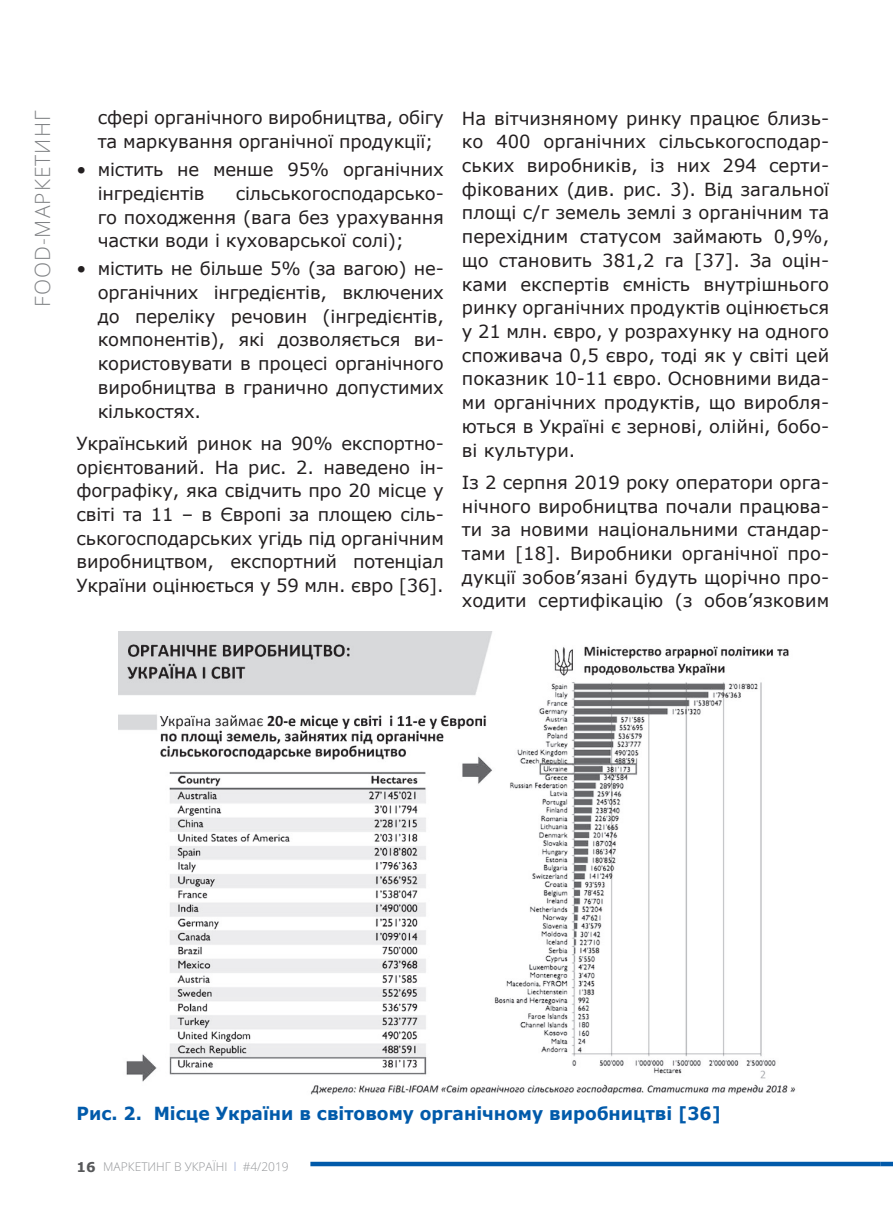
<style>
.page{position:relative;width:893px;height:1217px;background:#fff}
.page>*{position:absolute;margin:0;border:0;box-sizing:border-box;transform-origin:0 0}
.t1{font:300 21px "Open Sans";letter-spacing:.05em;color:#808285}
.t2{font:18px/23.7px "Verdana";letter-spacing:-.01em;color:#231f20;text-align:justify}
.t3{font:700 18px "Verdana";color:#015aaa;scale:.95 1}
.t4{font:300 12px "Open Sans";color:#939598}
.s1{font-family:"Verdana";font-weight:700;font-size:13.5px;color:#57585a}
.s2{color:#8197cd}
</style>
<div class="page">
<svg style="left:310px;top:1161px;width:570px;height:4px;background:#3179ba"></svg>
<svg style="left:880px;top:1161px;width:13px;height:4px"></svg>
<img style="left:118px;top:631px;width:678px;height:464px">
<p class="t1" style="left:28px;top:307px;width:198px;rotate:-90deg">FOOD-МАРКЕТИНГ</p>
<p class="t2" style="left:98px;top:105px;width:347px">сфері органічного виробництва, обігу та маркування органічної продукції;</p>
<p class="t2" style="left:98px;top:157px;width:348px;text-indent:-21px">• містить не менше 95% органічних інгредієнтів</p>
<p class="t2" style="left:98px;top:181px;width:348px;text-indent:138px">сільськогосподарсько&shy;го походження (вага без урахування частки води і куховарської солі);</p>
<p class="t2" style="left:98px;top:256px;width:348px;text-indent:-21px">• містить не більше 5% (за вагою) не&shy;органічних інгредієнтів, включених до переліку речовин (інгредієнтів, компонентів), які дозволяється ви&shy;користовувати в процесі органічного виробництва в гранично допустимих кількостях.</p>
<p class="t2" style="left:77px;top:430px;width:369px">Український ринок на 90% експортно&shy;орієнтований. На рис. 2. наведено ін&shy;фографіку, яка свідчить про 20 місце у світі та 11 – в Європі за площею сіль&shy;ськогосподарських угідь під органічним виробництвом, експортний потенціал України оцінюється у 59 млн. євро [36].</p>
<p class="t2" style="left:462px;top:105px;width:369px">На вітчизняному ринку працює близь&shy;ко 400 органічних сільськогосподар&shy;ських виробників, із них 294 серти&shy;фікованих (див. рис. 3). Від загальної площі с/г земель землі з органічним та перехідним статусом займають 0,9%, що становить 381,2 га [37]. За оцін&shy;ками експертів ємність внутрішнього ринку органічних продуктів оцінюється у 21 млн. євро, у розрахунку на одного споживача 0,5 євро, тоді як у світі цей показник 10-11 євро. Основними вида&shy;ми органічних продуктів, що виробля&shy;ються в Україні є зернові, олійні, бобо&shy;ві культури.</p>
<p class="t2" style="left:462px;top:470px;width:369px">Із 2 серпня 2019 року оператори орга&shy;нічного виробництва почали працюва&shy;ти за новими національними стандар&shy;тами [18]. Виробники органічної про&shy;дукції зобов’язані будуть щорічно про&shy;ходити сертифікацію (з обов’язковим</p>
<p class="t3" style="left:77px;top:1101px;width:680px">Рис. 2. Місце України в світовому органічному виробництві [36]</p>
<p class="t4" style="left:77px;top:1157px;width:214px"><span class="s1">16</span> МАРКЕТИНГ В УКРАЇНІ <span class="s2">l</span> #4/2019</p>
</div>
